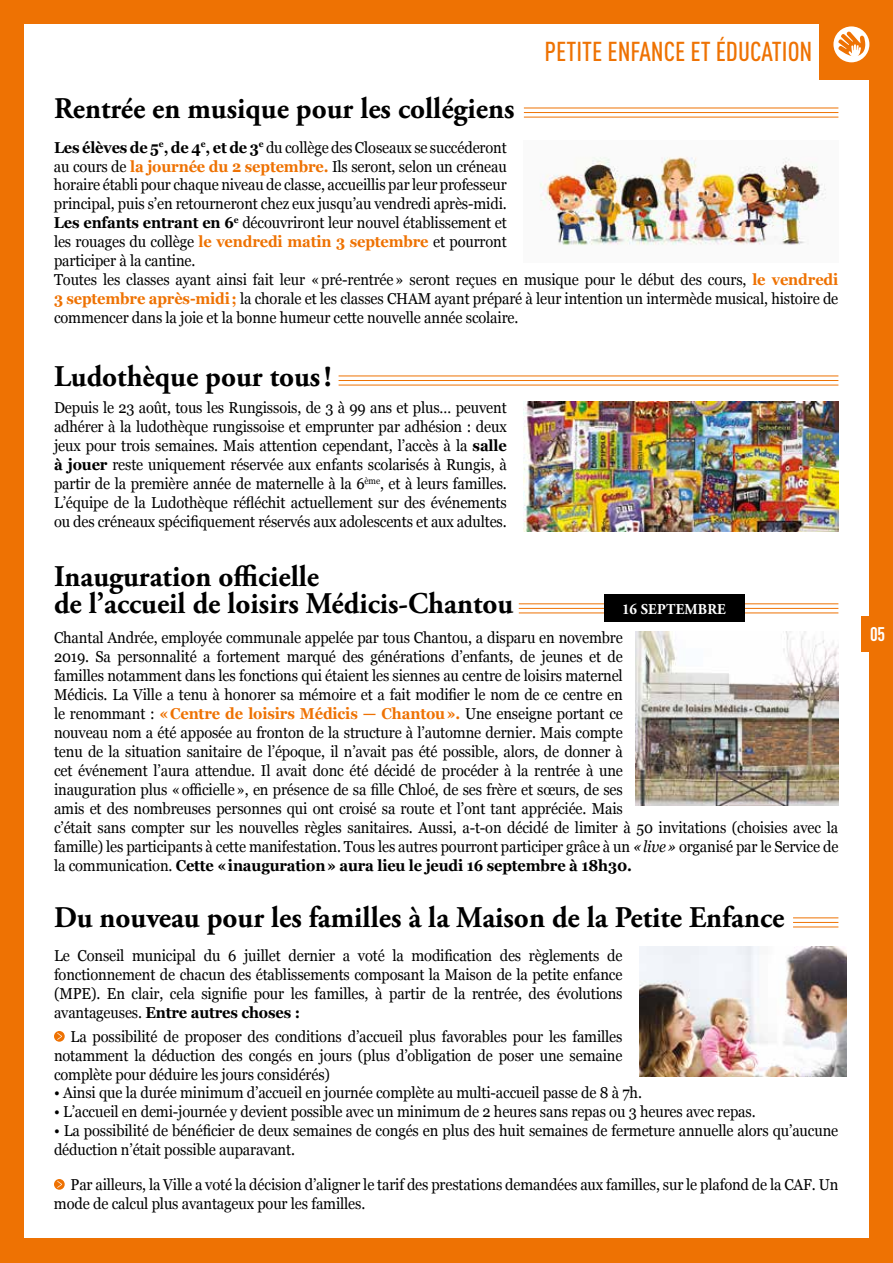
<style>
.page{position:relative;width:893px;height:1263px;background:#fff}
.page>*{position:absolute;margin:0;border:0;box-sizing:border-box;transform-origin:0 0}
.t1{font:700 30px/27px "Adobe Garamond Pro";color:#000}
.t2{font:500 27px "DIN Cond";color:#ee7203}
.t3{font:700 19.5px "DIN Cond";color:#fff}
.t4{font:15.75px/18.9px "Georgia";letter-spacing:-.01em;color:#000;scale:.93 1}
.t5{font:700 15px "Adobe Garamond Pro";letter-spacing:.015em;color:#fff}
.s1{font-weight:700}
.s2{font-weight:700;color:#ee7203}
.s3{font-style:italic}
</style>
<div class="page">
<div style="left:820px;top:0;width:73px;height:79px;background:#ee7203"></div>
<div style="left:0;top:0;width:893px;height:24px;background:#ee7203"></div>
<div style="left:0;top:1239px;width:893px;height:24px;background:#ee7203"></div>
<div style="left:0;top:24px;width:23px;height:1239px;background:#ee7203"></div>
<div style="left:869px;top:0;width:24px;height:1263px;background:#ee7203"></div>
<svg style="left:833px;top:26px;width:36px;height:36px"></svg>
<svg style="left:838px;top:31px;width:27px;height:27px"></svg>
<hr style="left:524px;top:117px;width:314px;height:1px;background:#ee7203">
<hr style="left:524px;top:112px;width:314px;height:1px;background:#ee7203">
<hr style="left:524px;top:108px;width:314px;height:1px;background:#ee7203">
<hr style="left:339px;top:385px;width:499px;height:1px;background:#ee7203">
<hr style="left:339px;top:380px;width:499px;height:1px;background:#ee7203">
<hr style="left:339px;top:376px;width:499px;height:1px;background:#ee7203">
<hr style="left:519px;top:612px;width:319px;height:1px;background:#ee7203">
<hr style="left:519px;top:608px;width:319px;height:1px;background:#ee7203">
<hr style="left:519px;top:603px;width:319px;height:1px;background:#ee7203">
<hr style="left:793px;top:926px;width:45px;height:1px;background:#ee7203">
<hr style="left:793px;top:922px;width:45px;height:1px;background:#ee7203">
<hr style="left:793px;top:917px;width:45px;height:1px;background:#ee7203">
<svg style="left:54px;top:1031px;width:11px;height:11px"></svg>
<svg style="left:57px;top:1033px;width:5px;height:7px"></svg>
<div style="left:54px;top:1179px;width:11px;height:11px;background:#ee7203;border-radius:50%"></div>
<svg style="left:57px;top:1181px;width:5px;height:7px"></svg>
<img style="left:540px;top:156px;width:286px;height:90px">
<img style="left:524px;top:401px;width:315px;height:130px">
<img style="left:636px;top:631px;width:202px;height:174px">
<div style="left:604px;top:594px;width:140px;height:28px;background:#000"></div>
<img style="left:640px;top:946px;width:206px;height:130px">
<div style="left:861px;top:617px;width:32px;height:35px;background:#ee7203"></div>
<h1 class="t1" style="left:54px;top:96px;width:462px">Rentrée en musique pour les collégiens</h1>
<h2 class="t2" style="left:544px;top:35px;width:269px">PETITE ENFANCE ET ÉDUCATION</h2>
<p class="t4" style="left:54px;top:137px;width:845px"><span class="s1">Les élèves de 5</span><sup>e</sup><span class="s1">, de 4</span><sup>e</sup><span class="s1">, et de 3</span><sup>e</sup> du collège des Closeaux se succéderont<br>au cours de <span class="s2">la journée du 2 septembre.</span> Ils seront, selon un créneau<br>horaire établi pour chaque niveau de classe, accueillis par leur professeur<br>principal, puis s’en retourneront chez eux jusqu’au vendredi après-midi.<br><span class="s1">Les enfants entrant en 6</span><sup>e</sup> découvriront leur nouvel établissement et<br>les rouages du collège <span class="s2">le vendredi matin 3 septembre</span> et pourront<br>participer à la cantine.<br>Toutes les classes ayant ainsi fait leur «pré-rentrée» seront reçues en musique pour le début des cours, <span class="s2">le vendredi 3 septembre après-midi;</span> la chorale et les classes CHAM ayant préparé à leur intention un intermède musical, histoire de commencer dans la joie et la bonne humeur cette nouvelle année scolaire.</p>
<h1 class="t1" style="left:54px;top:364px;width:279px">Ludothèque pour tous!</h1>
<p class="t4" style="left:54px;top:398px;width:488px;text-align:justify">Depuis le 23 août, tous les Rungissois, de 3 à 99 ans et plus… peuvent adhérer à la ludothèque rungissoise et emprunter par adhésion : deux jeux pour trois semaines. Mais attention cependant, l’accès à la <span class="s1">salle à jouer</span> reste uniquement réservée aux enfants scolarisés à Rungis, à partir de la première année de maternelle à la 6<sup>ème</sup>, et à leurs familles.<br>L’équipe de la Ludothèque réfléchit actuellement sur des événements ou des créneaux spécifiquement réservés aux adolescents et aux adultes.</p>
<h1 class="t1" style="left:54px;top:564px;width:461px">Inauguration officielle<br>de l’accueil de loisirs Médicis-Chantou</h1>
<p class="t5" style="left:622px;top:600px;width:105px">16 SEPTEMBRE</p>
<p class="t4" style="left:54px;top:628px;width:845px">Chantal Andrée, employée communale appelée par tous Chantou, a disparu en novembre<br>2019. Sa personnalité a fortement marqué des générations d’enfants, de jeunes et de<br>familles notamment dans les fonctions qui étaient les siennes au centre de loisirs maternel<br>Médicis. La Ville a tenu à honorer sa mémoire et a fait modifier le nom de ce centre en<br>le renommant : <span class="s2">«Centre de loisirs Médicis — Chantou».</span> Une enseigne portant ce<br>nouveau nom a été apposée au fronton de la structure à l’automne dernier. Mais compte<br>tenu de la situation sanitaire de l’époque, il n’avait pas été possible, alors, de donner à<br>cet événement l’aura attendue. Il avait donc été décidé de procéder à la rentrée à une<br>inauguration plus «officielle», en présence de sa fille Chloé, de ses frère et sœurs, de ses<br>amis et des nombreuses personnes qui ont croisé sa route et l’ont tant appréciée. Mais<br>c’était sans compter sur les nouvelles règles sanitaires. Aussi, a-t-on décidé de limiter à 50 invitations (choisies avec la famille) les participants à cette manifestation. Tous les autres pourront participer grâce à un <span class="s3">«live»</span> organisé par le Service de la communication. <span class="s1">Cette «inauguration» aura lieu le jeudi 16 septembre à 18h30.</span></p>
<h1 class="t1" style="left:54px;top:904px;width:732px">Du nouveau pour les familles à la Maison de la Petite Enfance</h1>
<p class="t4" style="left:54px;top:945px;width:613px;text-align:justify">Le Conseil municipal du 6 juillet dernier a voté la modification des règlements de fonctionnement de chacun des établissements composant la Maison de la petite enfance (MPE). En clair, cela signifie pour les familles, à partir de la rentrée, des évolutions avantageuses. <span class="s1">Entre autres choses :</span></p>
<p class="t4" style="left:54px;top:1026px;width:613px;text-align:justify;text-indent:17px">La possibilité de proposer des conditions d’accueil plus favorables pour les familles notamment la déduction des congés en jours (plus d’obligation de poser une semaine complète pour déduire les jours considérés)</p>
<p class="t4" style="left:54px;top:1083px;width:634px">• Ainsi que la durée minimum d’accueil en journée complète au multi-accueil passe de 8 à 7h.</p>
<p class="t4" style="left:54px;top:1102px;width:756px">• L’accueil en demi-journée y devient possible avec un minimum de 2 heures sans repas ou 3 heures avec repas.</p>
<p class="t4" style="left:54px;top:1121px;width:845px">• La possibilité de bénéficier de deux semaines de congés en plus des huit semaines de fermeture annuelle alors qu’aucune déduction n’était possible auparavant.</p>
<p class="t4" style="left:54px;top:1174px;width:845px;text-indent:17px">Par ailleurs, la Ville a voté la décision d’aligner le tarif des prestations demandées aux familles, sur le plafond de la CAF. Un mode de calcul plus avantageux pour les familles.</p>
<p class="t3" style="left:870px;top:622px;width:16px">05</p>
</div>
